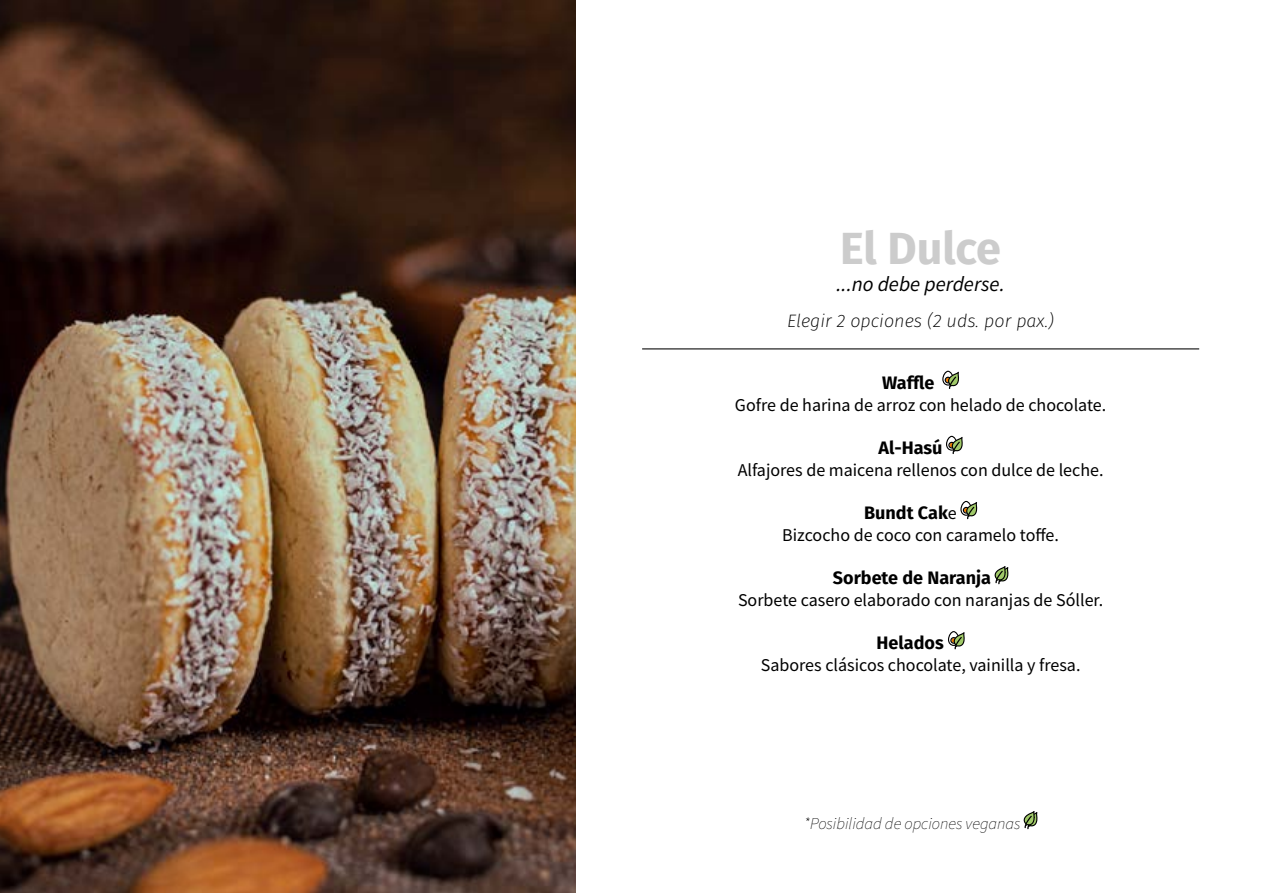
<style>
.page{position:relative;width:1263px;height:893px;background:#fff}
.page>*{position:absolute;margin:0;border:0;box-sizing:border-box;transform-origin:0 0}
.t1{font:700 45px "Fira Sans";letter-spacing:-.005em;color:#ccc}
.t2{font:italic 21px "Source Sans Pro";color:#000}
.t3{font:18px "Source Sans Pro";color:#000}
.t4{font:700 18px "Fira Sans";color:#000}
.t5{font:italic 200 18px "Fira Sans";color:#000}
.t6{font:italic 200 16.5px "Source Sans Pro";color:#000}
.s1{font-family:"Source Sans Pro";font-weight:400}
</style>
<div class="page">
<svg style="left:942px;top:371px;width:17px;height:18px"></svg>
<svg style="left:946px;top:436px;width:17px;height:18px"></svg>
<svg style="left:960px;top:501px;width:17px;height:18px"></svg>
<svg style="left:994px;top:566px;width:15px;height:18px"></svg>
<svg style="left:948px;top:631px;width:17px;height:18px"></svg>
<hr style="left:642px;top:348px;width:557px;height:1px;background:#000">
<img style="left:0;top:0;width:576px;height:893px">
<svg style="left:1024px;top:811px;width:14px;height:18px"></svg>
<h1 class="t1" style="left:840px;top:210px;width:162px">El Dulce</h1>
<p class="t2" style="left:836px;top:271px;width:170px">...no debe perderse.</p>
<p class="t5" style="left:787px;top:308px;width:268px">Elegir 2 opciones (2 uds. por pax.)</p>
<p class="t4" style="left:882px;top:368px;width:54px">Waffle</p>
<p class="t3" style="left:735px;top:393px;width:373px">Gofre de harina de arroz con helado de chocolate.</p>
<p class="t4" style="left:878px;top:433px;width:65px">Al-Hasú</p>
<p class="t3" style="left:738px;top:458px;width:367px">Alfajores de maicena rellenos con dulce de leche.</p>
<p class="t4" style="left:864px;top:498px;width:94px">Bundt Cak<span class="s1">e</span></p>
<p class="t3" style="left:782px;top:523px;width:278px">Bizcocho de coco con caramelo toffe.</p>
<p class="t4" style="left:833px;top:563px;width:160px">Sorbete de Naranja</p>
<p class="t3" style="left:738px;top:588px;width:367px">Sorbete casero elaborado con naranjas de Sóller.</p>
<p class="t4" style="left:877px;top:628px;width:69px">Helados</p>
<p class="t3" style="left:761px;top:653px;width:321px">Sabores clásicos chocolate, vainilla y fresa.</p>
<p class="t6" style="left:804px;top:814px;width:218px">*Posibilidad de opciones veganas</p>
</div>
